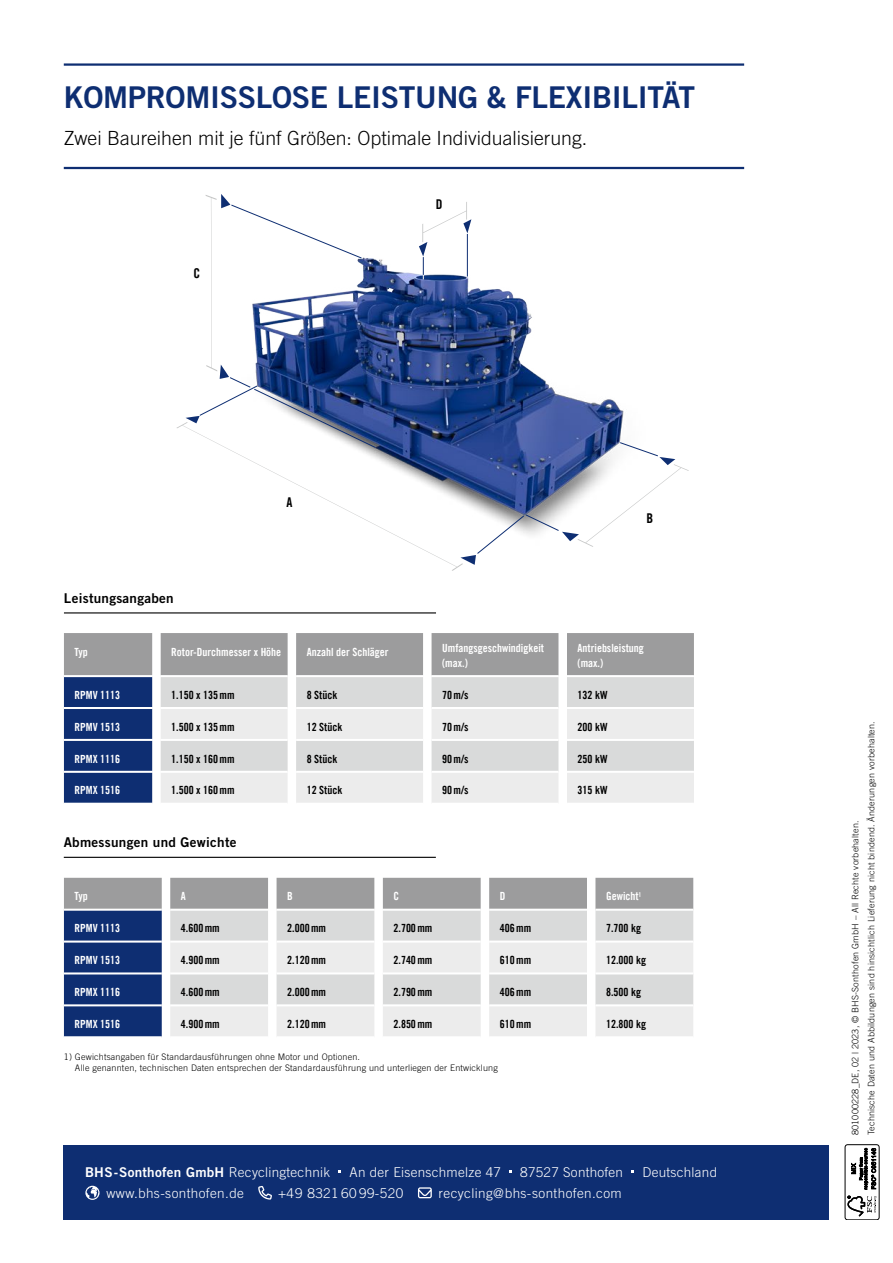
<style>
.page{position:relative;width:893px;height:1263px;background:#fff}
.page>*{position:absolute;margin:0;border:0;box-sizing:border-box;transform-origin:0 0}
.Head_20_22{font:30px "Trade Gothic LT Std Bd 2";letter-spacing:-.01em;color:#0e2e72}
.Head_20_22-2{font:300 19.5px "Trade Gothic LT Std";color:#000}
.t1{font:300 13.5px "Trade Gothic LT Std";letter-spacing:.03em;color:#fff}
.Copy_9_11{font:13.5px "Trade Gothic LT Std Bd 2";letter-spacing:.02em;color:#000}
.t2{font:13.5px "Trade Gothic LT Std Bd 2";letter-spacing:.02em;color:#fff}
.Vorteile_7_5___10_15{font:13.5px "Trade Gothic LT Com Bd Cn 20";color:#000}
.Copy_9_11-2{font:11.25px "Trade Gothic LT Com Bd Cn 20";color:#000}
.Copy_9_11-3{font:11.25px "Trade Gothic LT Com Bd Cn 20";color:#fff}
.t3{font:300 9px/10.6px "Trade Gothic LT Std";letter-spacing:.02em;color:#000}
.s1{font-family:"Trade Gothic LT Std";font-weight:300}
</style>
<div class="page">
<div style="left:845px;top:1144px;width:34px;height:76px;border:1px solid #000;border-radius:3px"></div>
<svg style="left:847px;top:1196px;width:29px;height:20px"></svg>
<svg style="left:851px;top:1148px;width:25px;height:41px"></svg>
<svg style="left:64px;top:878px;width:629px;height:159px;background:#bfc3cb"></svg>
<hr style="left:595px;top:909px;width:98px;height:2px;background:#fff">
<hr style="left:170px;top:1004px;width:98px;height:2px;background:#fff">
<hr style="left:170px;top:1036px;width:98px;height:2px;background:#fff">
<hr style="left:277px;top:1004px;width:97px;height:2px;background:#fff">
<hr style="left:277px;top:1036px;width:97px;height:2px;background:#fff">
<hr style="left:383px;top:1004px;width:98px;height:2px;background:#fff">
<hr style="left:383px;top:1036px;width:98px;height:2px;background:#fff">
<hr style="left:489px;top:1004px;width:98px;height:2px;background:#fff">
<hr style="left:489px;top:1036px;width:98px;height:2px;background:#fff">
<hr style="left:595px;top:1004px;width:98px;height:2px;background:#fff">
<hr style="left:595px;top:1036px;width:98px;height:2px;background:#fff">
<hr style="left:64px;top:857px;width:372px;height:1px;background:#000">
<svg style="left:64px;top:633px;width:630px;height:170px;background:#bfc2c9"></svg>
<hr style="left:161px;top:771px;width:127px;height:2px;background:#fff">
<hr style="left:296px;top:771px;width:127px;height:2px;background:#fff">
<hr style="left:432px;top:771px;width:126px;height:2px;background:#fff">
<hr style="left:567px;top:771px;width:127px;height:2px;background:#fff">
<hr style="left:64px;top:612px;width:372px;height:1px;background:#000">
<hr style="left:64px;top:63px;width:680px;height:3px;background:#0e2e72">
<hr style="left:64px;top:167px;width:680px;height:2px;background:#0e2e72">
<div style="left:64px;top:1145px;width:765px;height:74px;background:#0e2e72"></div>
<svg style="left:85px;top:1186px;width:15px;height:14px"></svg>
<svg style="left:258px;top:1186px;width:14px;height:13px"></svg>
<svg style="left:418px;top:1187px;width:14px;height:11px"></svg>
<svg style="left:176px;top:194px;width:513px;height:377px"></svg>
<p class="Head_20_22" style="left:64px;top:79px;width:633px">KOMPROMISSLOSE LEISTUNG &amp; FLEXIBILITÄT</p>
<p class="Head_20_22-2" style="left:64px;top:127px;width:525px">Zwei Baureihen mit je fünf Größen: Optimale Individualisierung.</p>
<p class="Vorteile_7_5___10_15" style="left:193px;top:265px;width:8px">C</p>
<p class="Vorteile_7_5___10_15" style="left:436px;top:196px;width:8px">D</p>
<p class="Copy_9_11" style="left:64px;top:589px;width:111px">Leistungsangaben</p>
<p class="Vorteile_7_5___10_15" style="left:287px;top:494px;width:7px">A</p>
<p class="Copy_9_11-3" style="left:75px;top:645px;width:15px">Typ</p>
<p class="Copy_9_11-3" style="left:171px;top:645px;width:111px">Rotor-Durchmesser x Höhe</p>
<p class="Copy_9_11-3" style="left:307px;top:645px;width:83px">Anzahl der Schläger</p>
<p class="Copy_9_11-3" style="left:442px;top:641px;width:103px">Umfangsgeschwindigkeit</p>
<p class="Copy_9_11-3" style="left:442px;top:656px;width:27px">(max.)</p>
<p class="Vorteile_7_5___10_15" style="left:646px;top:510px;width:8px">B</p>
<p class="Copy_9_11-3" style="left:578px;top:641px;width:68px">Antriebsleistung</p>
<p class="Copy_9_11-3" style="left:578px;top:656px;width:27px">(max.)</p>
<p class="Copy_9_11-3" style="left:75px;top:688px;width:47px">RPMV 1113</p>
<p class="Copy_9_11-2" style="left:171px;top:688px;width:65px">1.150 x 135mm</p>
<p class="Copy_9_11-2" style="left:307px;top:688px;width:32px">8 Stück</p>
<p class="Copy_9_11-2" style="left:442px;top:688px;width:28px">70m/s</p>
<p class="Copy_9_11-2" style="left:578px;top:688px;width:31px">132 kW</p>
<p class="Copy_9_11-3" style="left:75px;top:720px;width:47px">RPMV 1513</p>
<p class="Copy_9_11-2" style="left:171px;top:720px;width:65px">1.500 x 135mm</p>
<p class="Copy_9_11-2" style="left:307px;top:720px;width:37px">12 Stück</p>
<p class="Copy_9_11-2" style="left:442px;top:720px;width:28px">70m/s</p>
<p class="Copy_9_11-2" style="left:578px;top:720px;width:31px">200 kW</p>
<p class="Copy_9_11-3" style="left:75px;top:752px;width:47px">RPMX 1116</p>
<p class="Copy_9_11-2" style="left:171px;top:752px;width:65px">1.150 x 160mm</p>
<p class="Copy_9_11-2" style="left:307px;top:752px;width:32px">8 Stück</p>
<p class="Copy_9_11-2" style="left:442px;top:752px;width:28px">90m/s</p>
<p class="Copy_9_11-2" style="left:578px;top:752px;width:31px">250 kW</p>
<p class="Copy_9_11-3" style="left:75px;top:783px;width:47px">RPMX 1516</p>
<p class="Copy_9_11-2" style="left:171px;top:783px;width:65px">1.500 x 160mm</p>
<p class="Copy_9_11-2" style="left:307px;top:783px;width:37px">12 Stück</p>
<p class="Copy_9_11-2" style="left:442px;top:783px;width:28px">90m/s</p>
<p class="Copy_9_11-2" style="left:578px;top:783px;width:31px">315 kW</p>
<p class="Copy_9_11" style="left:64px;top:834px;width:174px">Abmessungen und Gewichte</p>
<p class="Copy_9_11-3" style="left:75px;top:889px;width:15px">Typ</p>
<p class="Copy_9_11-3" style="left:181px;top:889px;width:6px">A</p>
<p class="Copy_9_11-3" style="left:287px;top:889px;width:7px">B</p>
<p class="Copy_9_11-3" style="left:393px;top:889px;width:7px">C</p>
<p class="Copy_9_11-3" style="left:500px;top:889px;width:7px">D</p>
<p class="Copy_9_11-3" style="left:606px;top:889px;width:37px">Gewicht<sup>1</sup></p>
<p class="Copy_9_11-3" style="left:75px;top:921px;width:47px">RPMV 1113</p>
<p class="Copy_9_11-2" style="left:181px;top:921px;width:40px">4.600mm</p>
<p class="Copy_9_11-2" style="left:287px;top:921px;width:40px">2.000mm</p>
<p class="Copy_9_11-2" style="left:393px;top:921px;width:40px">2.700mm</p>
<p class="Copy_9_11-2" style="left:500px;top:921px;width:33px">406mm</p>
<p class="Copy_9_11-2" style="left:606px;top:921px;width:36px">7.700 kg</p>
<p class="Copy_9_11-3" style="left:75px;top:953px;width:47px">RPMV 1513</p>
<p class="Copy_9_11-2" style="left:181px;top:953px;width:40px">4.900mm</p>
<p class="Copy_9_11-2" style="left:287px;top:953px;width:40px">2.120mm</p>
<p class="Copy_9_11-2" style="left:393px;top:953px;width:40px">2.740mm</p>
<p class="Copy_9_11-2" style="left:500px;top:953px;width:33px">610mm</p>
<p class="Copy_9_11-2" style="left:606px;top:953px;width:41px">12.000 kg</p>
<p class="Copy_9_11-3" style="left:75px;top:985px;width:47px">RPMX 1116</p>
<p class="Copy_9_11-2" style="left:181px;top:985px;width:40px">4.600mm</p>
<p class="Copy_9_11-2" style="left:287px;top:985px;width:40px">2.000mm</p>
<p class="Copy_9_11-2" style="left:393px;top:985px;width:40px">2.790mm</p>
<p class="Copy_9_11-2" style="left:500px;top:985px;width:33px">406mm</p>
<p class="Copy_9_11-2" style="left:606px;top:985px;width:36px">8.500 kg</p>
<p class="Copy_9_11-3" style="left:75px;top:1017px;width:47px">RPMX 1516</p>
<p class="Copy_9_11-2" style="left:181px;top:1017px;width:40px">4.900mm</p>
<p class="Copy_9_11-2" style="left:287px;top:1017px;width:40px">2.120mm</p>
<p class="Copy_9_11-2" style="left:393px;top:1017px;width:40px">2.850mm</p>
<p class="Copy_9_11-2" style="left:500px;top:1017px;width:33px">610mm</p>
<p class="Copy_9_11-2" style="left:606px;top:1017px;width:41px">12.800 kg</p>
<p class="t3" style="left:75px;top:1051px;width:424px;text-indent:-11px">1) Gewichtsangaben für Standardausführungen ohne Motor und Optionen.<br>Alle genannten, technischen Daten entsprechen der Standardausführung und unterliegen der Entwicklung</p>
<p class="t2" style="left:85px;top:1164px;width:247px">BHS-Sonthofen GmbH <span class="s1">Recyclingtechnik</span></p>
<p class="t1" style="left:350px;top:1164px;width:153px">An der Eisenschmelze 47</p>
<p class="t1" style="left:520px;top:1164px;width:104px">87527 Sonthofen</p>
<p class="t1" style="left:642px;top:1164px;width:76px">Deutschland</p>
<p class="t1" style="left:107px;top:1185px;width:139px">www.bhs-sonthofen.de</p>
<p class="t1" style="left:278px;top:1185px;width:127px">+49 8321 60 99-520</p>
<p class="t1" style="left:439px;top:1185px;width:185px">recycling@bhs-sonthofen.com</p>
<p class="t3" style="left:866px;top:1135px;width:415px;rotate:-90deg">Technische Daten und Abbildungen sind hinsichtlich Lieferung nicht bindend. Änderungen vorbehalten.</p>
<p class="t3" style="left:850px;top:1135px;width:316px;rotate:-90deg">801000228_DE, 02 | 2023, © BHS-Sonthofen GmbH – All Rechte vorbehalten.</p>
</div>
